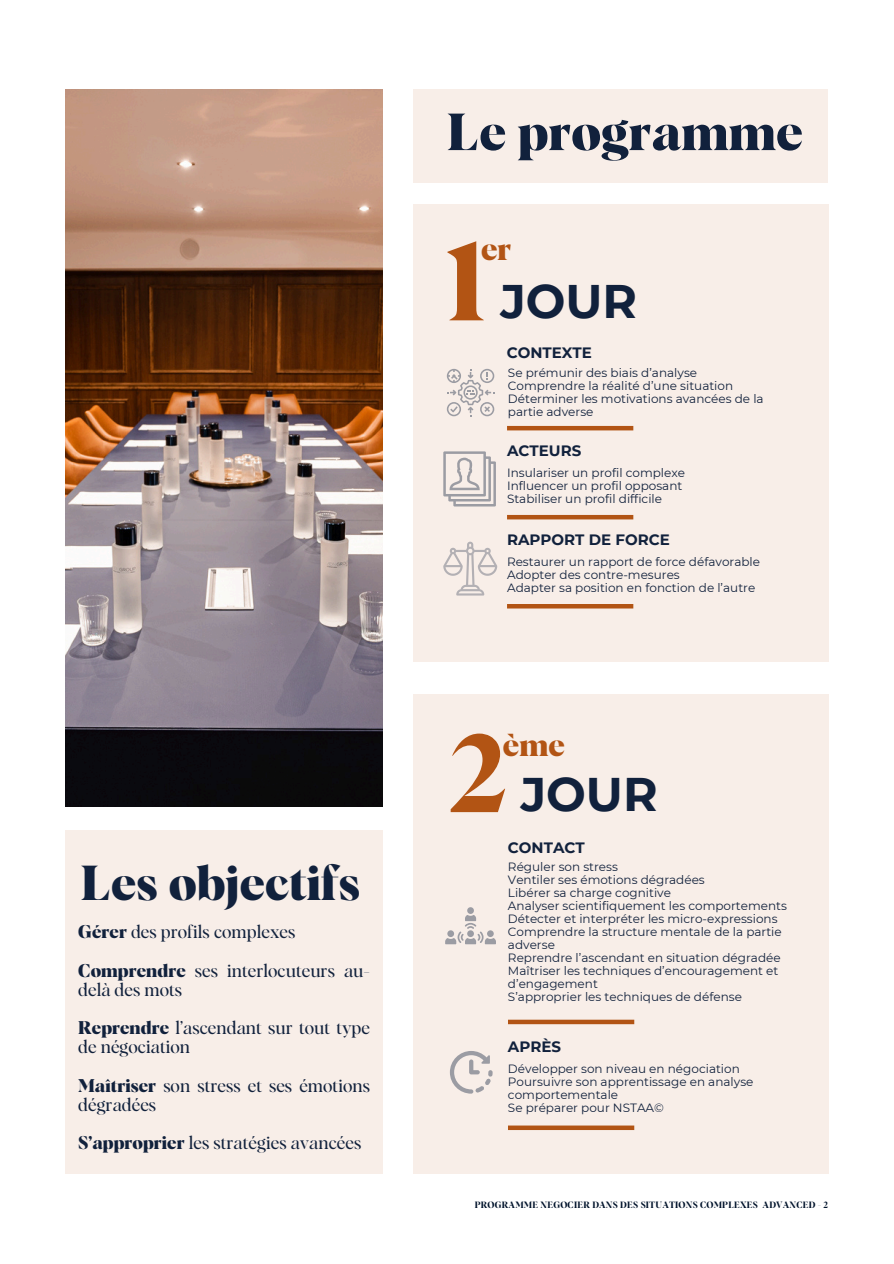
<style>
.page{position:relative;width:894px;height:1264px;background:#fff}
.page>*{position:absolute;margin:0;border:0;box-sizing:border-box;transform-origin:0 0}
.t1{font:700 109.8px "Albra Display TRIAL";color:#b25414}
.t2{font:700 51px "Albra Display TRIAL";color:#11213c}
.t3{font:700 48px "Albra Display TRIAL";color:#11213c}
.t4{font:700 47.1px "Montserrat";color:#11213c}
.t5{font:700 31.35px "Albra Display TRIAL";color:#b25414}
.t6{font:18px/19.2px "Albra Display TRIAL";color:#11213c}
.t7{font:700 15px "Montserrat";color:#11213c}
.t8{font:12px/13px "Montserrat";color:#11213c}
.t9{font:9px "Albra Display TRIAL Semi";letter-spacing:.02em;color:#00132b}
.s1{font-weight:700}
</style>
<div class="page">
<img style="left:65px;top:89px;width:318px;height:718px">
<div style="left:413px;top:89px;width:414px;height:94px;background:#f8eee8"></div>
<div style="left:65px;top:830px;width:318px;height:343px;background:#f8eee8"></div>
<div style="left:413px;top:204px;width:415px;height:457px;background:#f8eee8"></div>
<div style="left:413px;top:694px;width:415px;height:479px;background:#f8eee8"></div>
<hr style="left:507px;top:426px;width:126px;height:4px;background:#b25414">
<hr style="left:507px;top:515px;width:126px;height:4px;background:#b25414">
<svg style="left:446px;top:369px;width:48px;height:47px"></svg>
<svg style="left:445px;top:907px;width:50px;height:37px"></svg>
<svg style="left:443px;top:451px;width:53px;height:55px"></svg>
<div style="left:508px;top:1019px;width:126px;height:5px;background:#b25414"></div>
<svg style="left:508px;top:1125px;width:126px;height:4px"></svg>
<svg style="left:450px;top:1051px;width:42px;height:42px"></svg>
<hr style="left:507px;top:604px;width:126px;height:4px;background:#b25414">
<svg style="left:443px;top:541px;width:54px;height:54px"></svg>
<h2 class="t3" style="left:81px;top:862px;width:281px">Les objectifs</h2>
<h4 class="t6" style="left:78px;top:923px;width:219px"><span class="s1">Gérer</span> des profils complexes</h4>
<h4 class="t6" style="left:78px;top:962px;width:293px"><span class="s1">Comprendre</span> ses interlocuteurs au&shy;delà des mots</h4>
<h4 class="t6" style="left:78px;top:1019px;width:293px"><span class="s1">Reprendre</span> l’ascendant sur tout type de négociation</h4>
<h4 class="t6" style="left:78px;top:1076px;width:293px"><span class="s1">Maîtriser</span> son stress et ses émotions dégradées</h4>
<h4 class="t6" style="left:78px;top:1134px;width:285px"><span class="s1">S’approprier</span> les stratégies avancées</h4>
<h2 class="t2" style="left:447px;top:110px;width:357px">Le programme</h2>
<h3 class="t1" style="left:443px;top:234px;width:46px">1</h3>
<h1 class="t5" style="left:481px;top:235px;width:32px">er</h1>
<h5 class="t4" style="left:500px;top:272px;width:138px">JOUR</h5>
<p class="t7" style="left:506px;top:343px;width:87px">CONTEXTE</p>
<h6 class="t8" style="left:508px;top:366px;width:257px">Se prémunir des biais d’analyse Comprendre la réalité d’une situation Déterminer les motivations avancées de la partie adverse</h6>
<p class="t7" style="left:507px;top:441px;width:76px">ACTEURS</p>
<p class="t8" style="left:507px;top:466px;width:179px">Insulariser un profil complexe<br>Influencer un profil opposant</p>
<h5 class="t8" style="left:507px;top:492px;width:156px">Stabiliser un profil difficile</h5>
<p class="t7" style="left:507px;top:530px;width:164px">RAPPORT DE FORCE</p>
<h3 class="t8" style="left:507px;top:555px;width:254px">Restaurer un rapport de force défavorable<br>Adopter des contre-mesures<br>Adapter sa position en fonction de l’autre</h3>
<h6 class="t1" style="left:450px;top:725px;width:59px">2</h6>
<p class="t5" style="left:502px;top:731px;width:64px">ème</p>
<p class="t4" style="left:520px;top:765px;width:138px">JOUR</p>
<h5 class="t7" style="left:508px;top:838px;width:78px">CONTACT</h5>
<h6 class="t8" style="left:508px;top:860px;width:280px">Réguler son stress<br>Ventiler ses émotions dégradées<br>Libérer sa charge cognitive<br>Analyser scientifiquement les comportements Détecter et interpréter les micro-expressions Comprendre la structure mentale de la partie adverse<br>Reprendre l’ascendant en situation dégradée Maîtriser les techniques d’encouragement et d’engagement<br>S’approprier les techniques de défense</h6>
<p class="t7" style="left:508px;top:1037px;width:55px">APRÈS</p>
<p class="t8" style="left:508px;top:1062px;width:247px">Développer son niveau en négociation<br>Poursuivre son apprentissage en analyse comportementale<br>Se préparer pour NSTAA©</p>
<p class="t9" style="left:474px;top:1201px;width:355px">PROGRAMME NEGOCIER DANS DES SITUATIONS COMPLEXES ADVANCED - 2</p>
</div>
